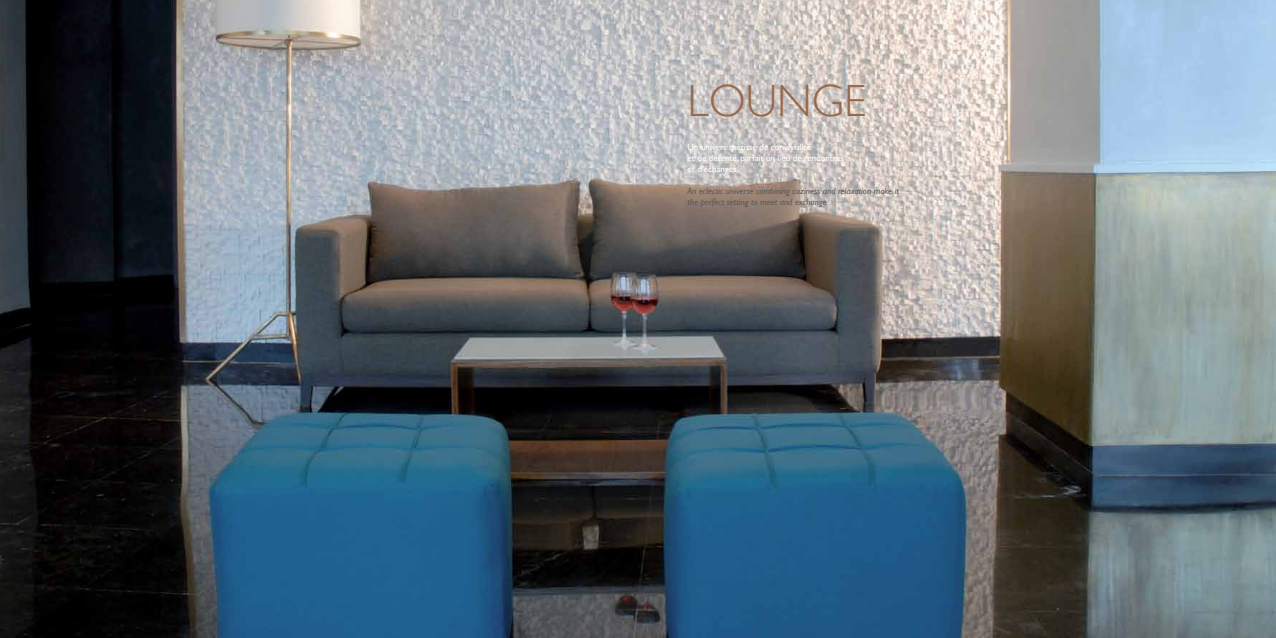
<style>
.page{position:relative;width:1276px;height:638px;background:#fff}
.page>*{position:absolute;margin:0;border:0;box-sizing:border-box;transform-origin:0 0}
.t1{font:300 45px "Gill Sans";color:#986a4c}
.t2{font:italic 9px/10.8px "Gill Sans";color:#58595b}
.t3{font:9px/10.8px "Gill Sans";color:#fff}
</style>
<div class="page">
<img style="left:0;top:0;width:1276px;height:638px">
<h1 class="t1" style="left:687px;top:75px;width:180px">LOUNGE</h1>
<p class="t3" style="left:687px;top:142px;width:158px">Un univers métissé de convivialité<br>et de détente, parfait un lieu de rencontres et d’échanges.</p>
<p class="t2" style="left:687px;top:185px;width:213px">An eclectic universe combining coziness and relaxation make it the perfect setting to meet and exchange .</p>
</div>
